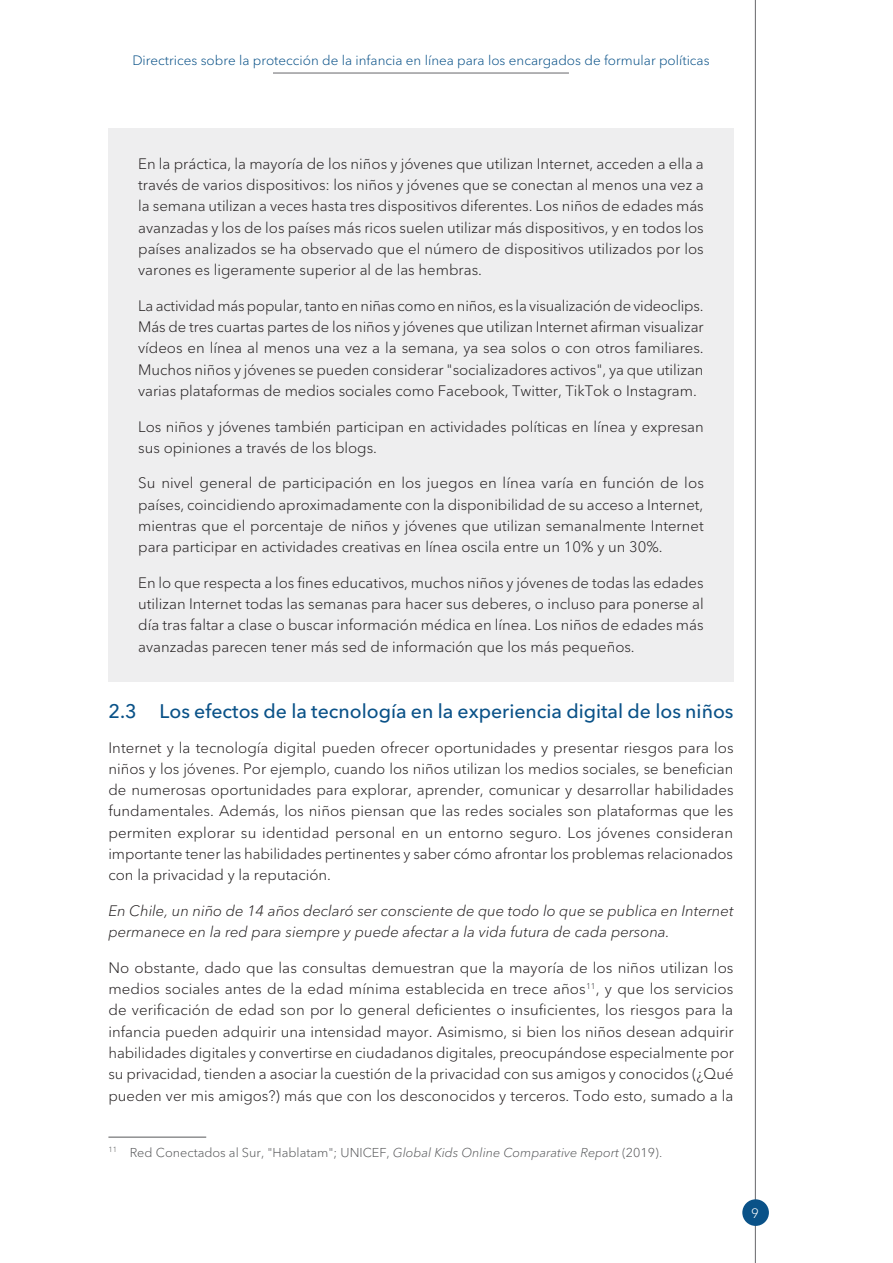
<style>
.page{position:relative;width:893px;height:1263px;background:#fff}
.page>*{position:absolute;margin:0;border:0;box-sizing:border-box;transform-origin:0 0}
.Heading_2{font:500 19.5px "Avenir Next LT Pro";color:#0a5288}
.t1{font:300 15px/21.3px "Avenir Next LT Pro";color:#231f20;text-align:justify}
.t2{font:italic 300 15px/21.3px "Avenir Next LT Pro";color:#231f20}
.t3{font:300 13.5px "Avenir Next LT Pro";color:#0a5288}
.t4{font:300 13.5px "Avenir Next LT Pro";color:#fff}
.Footnote_Text{font:300 12.75px "Avenir Next LT Pro";color:#57585a}
.s1{font-style:italic}
</style>
<div class="page">
<hr style="left:755px;top:0;width:1px;height:1263px;background:#67676a">
<div style="left:742px;top:1199px;width:27px;height:27px;background:#0a5288;border-radius:50%"></div>
<hr style="left:273px;top:73px;width:296px;height:1px;background:#67676a">
<div style="left:108px;top:128px;width:625px;height:553px;background:#eeeeef"></div>
<hr style="left:108px;top:1137px;width:98px;height:1px;background:#57585a">
<p class="t3" style="left:132px;top:52px;width:579px">Directrices sobre la protección de la infancia en línea para los encargados de formular políticas</p>
<p class="t1" style="left:138px;top:153px;width:567px">En la práctica, la mayoría de los niños y jóvenes que utilizan Internet, acceden a ella a través de varios dispositivos: los niños y jóvenes que se conectan al menos una vez a la semana utilizan a veces hasta tres dispositivos diferentes. Los niños de edades más avanzadas y los de los países más ricos suelen utilizar más dispositivos, y en todos los países analizados se ha observado que el número de dispositivos utilizados por los varones es ligeramente superior al de las hembras.</p>
<p class="t1" style="left:138px;top:295px;width:567px">La actividad más popular, tanto en niñas como en niños, es la visualización de videoclips.<br>Más de tres cuartas partes de los niños y jóvenes que utilizan Internet afirman visualizar vídeos en línea al menos una vez a la semana, ya sea solos o con otros familiares.<br>Muchos niños y jóvenes se pueden considerar "socializadores activos", ya que utilizan varias plataformas de medios sociales como Facebook, Twitter, TikTok o Instagram.</p>
<p class="t1" style="left:138px;top:416px;width:567px">Los niños y jóvenes también participan en actividades políticas en línea y expresan sus opiniones a través de los blogs.</p>
<p class="t1" style="left:138px;top:472px;width:567px">Su nivel general de participación en los juegos en línea varía en función de los países, coincidiendo aproximadamente con la disponibilidad de su acceso a Internet, mientras que el porcentaje de niños y jóvenes que utilizan semanalmente Internet para participar en actividades creativas en línea oscila entre un 10% y un 30%.</p>
<p class="t1" style="left:138px;top:572px;width:567px">En lo que respecta a los fines educativos, muchos niños y jóvenes de todas las edades utilizan Internet todas las semanas para hacer sus deberes, o incluso para ponerse al día tras faltar a clase o buscar información médica en línea. Los niños de edades más avanzadas parecen tener más sed de información que los más pequeños.</p>
<h2 class="Heading_2" style="left:108px;top:700px;width:627px">2.3 Los efectos de la tecnología en la experiencia digital de los niños</h2>
<p class="t1" style="left:108px;top:737px;width:627px">Internet y la tecnología digital pueden ofrecer oportunidades y presentar riesgos para los niños y los jóvenes. Por ejemplo, cuando los niños utilizan los medios sociales, se benefician de numerosas oportunidades para explorar, aprender, comunicar y desarrollar habilidades fundamentales. Además, los niños piensan que las redes sociales son plataformas que les permiten explorar su identidad personal en un entorno seguro. Los jóvenes consideran importante tener las habilidades pertinentes y saber cómo afrontar los problemas relacionados con la privacidad y la reputación.</p>
<p class="t2" style="left:108px;top:900px;width:627px">En Chile, un niño de 14 años declaró ser consciente de que todo lo que se publica en Internet permanece en la red para siempre y puede afectar a la vida futura de cada persona.</p>
<p class="t1" style="left:108px;top:957px;width:627px">No obstante, dado que las consultas demuestran que la mayoría de los niños utilizan los medios sociales antes de la edad mínima establecida en trece años<sup>11</sup>, y que los servicios de verificación de edad son por lo general deficientes o insuficientes, los riesgos para la infancia pueden adquirir una intensidad mayor. Asimismo, si bien los niños desean adquirir habilidades digitales y convertirse en ciudadanos digitales, preocupándose especialmente por su privacidad, tienden a asociar la cuestión de la privacidad con sus amigos y conocidos (¿Qué pueden ver mis amigos?) más que con los desconocidos y terceros. Todo esto, sumado a la</p>
<p class="Footnote_Text" style="left:108px;top:1144px;width:555px"><sup>11</sup> Red Conectados al Sur, "Hablatam"; UNICEF, <span class="s1">Global Kids Online Comparative Report</span> (2019).</p>
<p class="t4" style="left:751px;top:1205px;width:9px">9</p>
</div>
